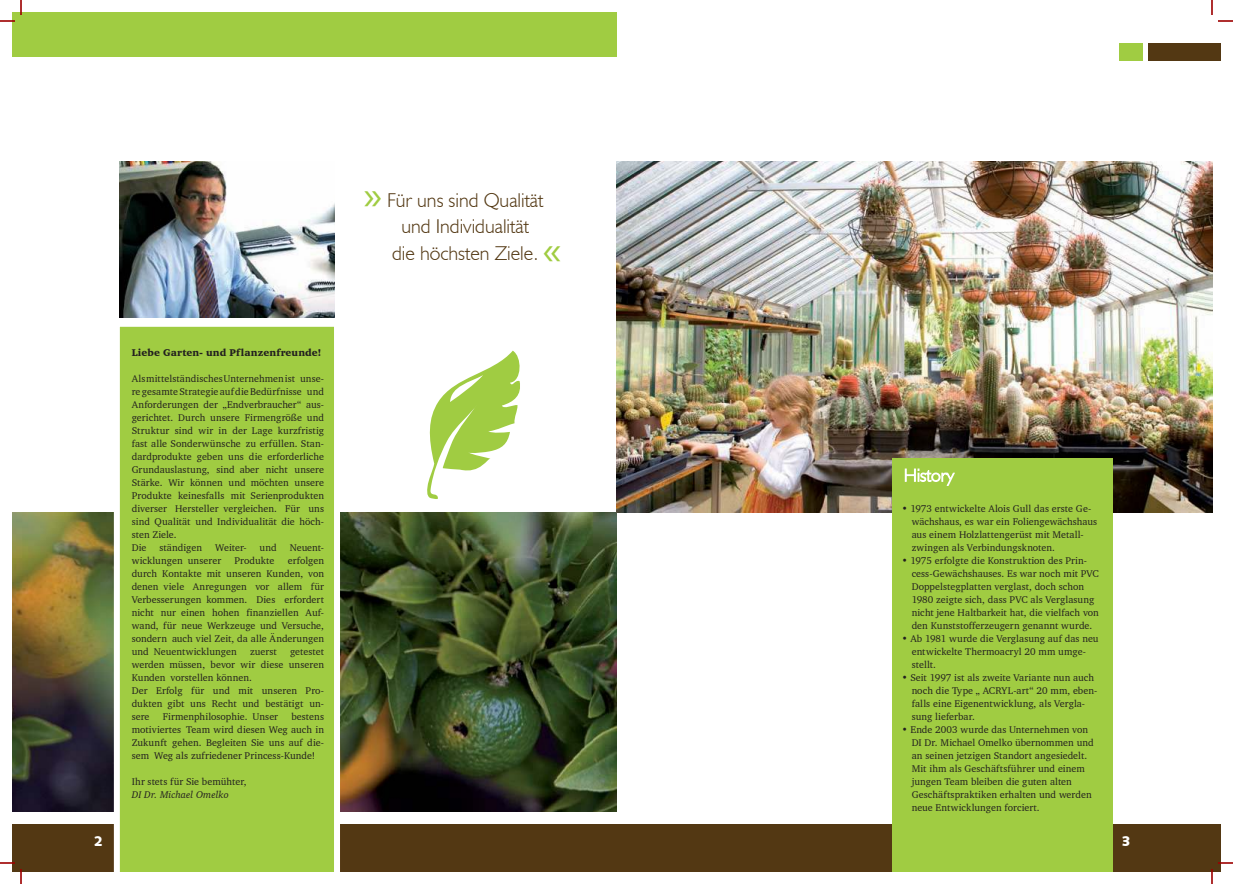
<style>
.page{position:relative;width:1233px;height:884px;background:#fff}
.page>*{position:absolute;margin:0;border:0;box-sizing:border-box;transform-origin:0 0}
.t1{font:300 48px "Humanist 521 BT";color:#a0cc42}
.t2{font:300 20px/26.8px "Humanist 521 BT";color:#533813;text-align:center}
.t3{font:10px/13px "Charter BT";letter-spacing:.005em;color:#221f1f}
.t4{font:900 10px "Charter BT";letter-spacing:.01em;color:#221f1f}
.t5{font:italic 10px "Charter BT";letter-spacing:.005em;color:#221f1f}
</style>
<div class="page">
<div style="left:12px;top:824px;width:604px;height:47px;background:#533813"></div>
<div style="left:12px;top:12px;width:604px;height:45px;background:#a0cc42"></div>
<div style="left:616px;top:824px;width:604px;height:47px;background:#533813"></div>
<div style="left:1148px;top:44px;width:72px;height:17px;background:#533813"></div>
<div style="left:1119px;top:44px;width:24px;height:17px;background:#a0cc42"></div>
<svg style="left:427px;top:351px;width:93px;height:148px"></svg>
<img style="left:12px;top:512px;width:604px;height:299px">
<div style="left:114px;top:326px;width:226px;height:545px;background:#a0cc42"></div>
<img style="left:119px;top:161px;width:215px;height:156px">
<img style="left:616px;top:161px;width:596px;height:351px">
<div style="left:892px;top:458px;width:220px;height:413px;background:#a0cc42"></div>
<svg style="left:904px;top:468px;width:51px;height:18px"></svg>
<svg style="left:1218px;top:20px;width:15px;height:2px"></svg>
<svg style="left:1218px;top:862px;width:15px;height:2px"></svg>
<svg style="left:0;top:0;width:22px;height:22px"></svg>
<svg style="left:0;top:862px;width:22px;height:22px"></svg>
<svg style="left:1211px;top:0;width:1px;height:15px"></svg>
<svg style="left:1211px;top:869px;width:1px;height:15px"></svg>
<p class="t4" style="left:132px;top:349px;width:191px">Liebe Garten- und Pflanzenfreunde!</p>
<p class="t3" style="left:132px;top:373px;width:194px">Als mittelständisches Unternehmen ist unse&shy;re gesamte Strategie auf die Bedürfnisse und Anforderungen der „Endverbraucher“ aus&shy;gerichtet. Durch unsere Firmengröße und Struktur sind wir in der Lage kurzfristig fast alle Sonderwünsche zu erfüllen. Stan&shy;dardprodukte geben uns die erforderliche Grundauslastung, sind aber nicht unsere Stärke. Wir können und möchten unsere Produkte keinesfalls mit Serienprodukten diverser Hersteller vergleichen. Für uns sind Qualität und Individualität die höch&shy;sten Ziele.<br>Die</p>
<p class="t3" style="left:159px;top:542px;width:44px">ständigen</p>
<p class="t3" style="left:215px;top:542px;width:33px">Weiter-</p>
<p class="t3" style="left:260px;top:542px;width:19px">und</p>
<p class="t3" style="left:290px;top:542px;width:36px">Neuent-</p>
<p class="t3" style="left:132px;top:555px;width:91px">wicklungen unserer</p>
<p class="t3" style="left:234px;top:555px;width:42px">Produkte</p>
<p class="t3" style="left:132px;top:555px;width:194px;text-align:justify;text-indent:156px">erfolgen durch Kontakte mit unseren Kunden, von denen viele Anregungen vor allem für Verbesserungen kommen. Dies erfordert nicht nur einen hohen finanziellen Auf&shy;wand, für neue Werkzeuge und Versuche, sondern auch viel Zeit, da alle Änderungen und Neuentwicklungen</p>
<p class="t3" style="left:132px;top:646px;width:194px;text-indent:158px">getestet werden müssen, bevor wir diese unseren<br>Kunden vorstellen können.<br>Der Erfolg für und mit unseren Pro&shy;dukten gibt uns Recht und bestätigt un&shy;sere</p>
<p class="t3" style="left:250px;top:646px;width:28px">zuerst</p>
<p class="t3" style="left:132px;top:711px;width:194px;text-align:justify;text-indent:160px">bestens motiviertes Team wird diesen Weg auch in Zukunft gehen. Begleiten Sie uns auf die&shy;sem Weg als zufriedener Princess-Kunde!</p>
<p class="t3" style="left:132px;top:776px;width:116px">Ihr stets für Sie bemühter,</p>
<p class="t5" style="left:132px;top:791px;width:99px">DI Dr. Michael Omelko</p>
<p class="t3" style="left:163px;top:711px;width:117px">Firmenphilosophie. Unser</p>
<h1 class="t1" style="left:363px;top:176px;width:22px">»</h1>
<h2 class="t2" style="left:387px;top:188px;width:158px">Für uns sind Qualität und Individualität<br>die höchsten Ziele.</h2>
<h1 class="t1" style="left:542px;top:231px;width:22px">«</h1>
<p class="t3" style="left:911px;top:503px;width:187px;text-indent:-10px">• 1973 entwickelte Alois Gull das erste Ge&shy;wächshaus, es war ein Foliengewächshaus aus einem Holzlattengerüst mit Metall&shy;zwingen als Verbindungsknoten.</p>
<p class="t3" style="left:911px;top:555px;width:189px;text-indent:-10px">• 1975 erfolgte die Konstruktion des Prin&shy;cess-Gewächshauses. Es war noch mit PVC Doppelstegplatten verglast, doch schon 1980 zeigte sich, dass PVC als Verglasung nicht jene Haltbarkeit hat, die vielfach von den Kunststofferzeugern genannt wurde.</p>
<p class="t3" style="left:911px;top:633px;width:188px;text-indent:-10px">• Ab 1981 wurde die Verglasung auf das neu entwickelte Thermoacryl 20 mm umge&shy;stellt.</p>
<p class="t3" style="left:911px;top:672px;width:187px;text-indent:-10px">• Seit 1997 ist als zweite Variante nun auch noch die Type „ ACRYL-art“ 20 mm, eben&shy;falls eine Eigenentwicklung, als Vergla&shy;sung lieferbar.</p>
<p class="t3" style="left:911px;top:724px;width:184px;text-indent:-10px">• Ende 2003 wurde das Unternehmen von DI Dr. Michael Omelko übernommen und an seinen jetzigen Standort angesiedelt.<br>Mit ihm als Geschäftsführer und einem jungen Team bleiben die guten alten Geschäftspraktiken erhalten und werden neue Entwicklungen forciert.</p>
</div>
